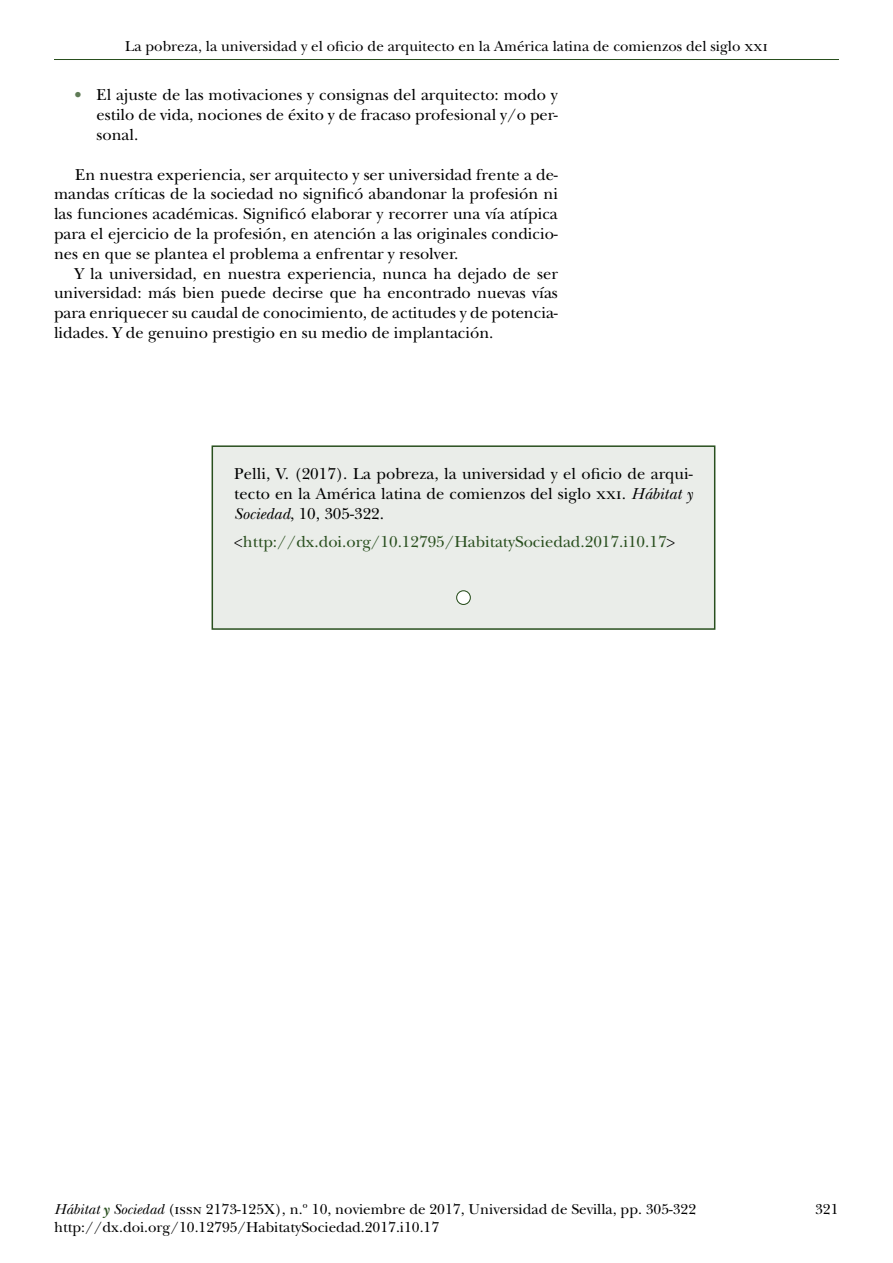
<style>
.page{position:relative;width:893px;height:1263px;background:#fff}
.page>*{position:absolute;margin:0;border:0;box-sizing:border-box;transform-origin:0 0}
.TXT_normal{font:16.5px/19.8px "New Baskerville Std";color:#000;text-align:justify}
.TOPO_1_ES{font:16.5px/19.8px "New Baskerville Std";color:#000;text-align:justify}
.TXT_normal-2{font:16.5px "New Baskerville Std";color:#294f1e}
.TXT_INI_ES{font:15px "New Baskerville Std";color:#000}
.s1{font-weight:700;color:#5f7b56}
.s2{font-style:italic}
.s3{color:#000}
.s4{font-weight:700;font-style:italic;color:#294f1e}
</style>
<div class="page">
<hr style="left:54px;top:59px;width:785px;height:1px;background:#294f1e">
<div style="left:212px;top:446px;width:503px;height:183px;background:#eaede9"></div>
<div style="left:212px;top:445px;width:503px;height:185px;border:2px solid #294f1e"></div>
<div style="left:457px;top:591px;width:13px;height:13px;background:#fff;border-radius:50%"></div>
<div style="left:456px;top:590px;width:15px;height:15px;border:1px solid #294f1e;border-radius:50%"></div>
<p class="TXT_INI_ES" style="left:125px;top:37px;width:644px">La pobreza, la universidad y el oficio de arquitecto en la América latina de comienzos del siglo xxi</p>
<p class="TOPO_1_ES" style="left:97px;top:85px;width:463px;text-indent:-21px"><span class="s1">•</span> El ajuste de las motivaciones y consignas del arquitecto: modo y estilo de vida, nociones de éxito y de fracaso profesional y/o per&shy;sonal.</p>
<p class="TXT_normal" style="left:54px;top:165px;width:505px;text-indent:21px">En nuestra experiencia, ser arquitecto y ser universidad frente a de&shy;mandas críticas de la sociedad no significó abandonar la profesión ni las funciones académicas. Significó elaborar y recorrer una vía atípica para el ejercicio de la profesión, en atención a las originales condicio&shy;nes en que se plantea el problema a enfrentar y resolver.</p>
<p class="TXT_normal" style="left:54px;top:264px;width:505px;text-indent:21px">Y la universidad, en nuestra experiencia, nunca ha dejado de ser universidad: más bien puede decirse que ha encontrado nuevas vías para enriquecer su caudal de conocimiento, de actitudes y de potencia&shy;lidades. Y de genuino prestigio en su medio de implantación.</p>
<p class="TXT_normal" style="left:234px;top:464px;width:460px">Pelli, V. (2017). La pobreza, la universidad y el oficio de arqui&shy;tecto en la América latina de comienzos del siglo xxi. <span class="s2">Hábitat y Sociedad</span>, 10, 305-322.</p>
<p class="TXT_normal-2" style="left:234px;top:532px;width:442px"><span class="s3">&lt;</span>http://dx.doi.org/10.12795/HabitatySociedad.2017.i10.17<span class="s3">&gt;</span></p>
<p class="TXT_INI_ES" style="left:54px;top:1201px;width:644px"><span class="s2">Hábitat</span> <span class="s4">y</span> <span class="s2">Sociedad</span> (issn 2173-125X), n.º 10, noviembre de 2017, Universidad de Sevilla, pp. 305-322</p>
<p class="TXT_INI_ES" style="left:815px;top:1201px;width:25px">321</p>
<p class="TXT_INI_ES" style="left:54px;top:1219px;width:387px">http://dx.doi.org/10.12795/HabitatySociedad.2017.i10.17</p>
</div>
